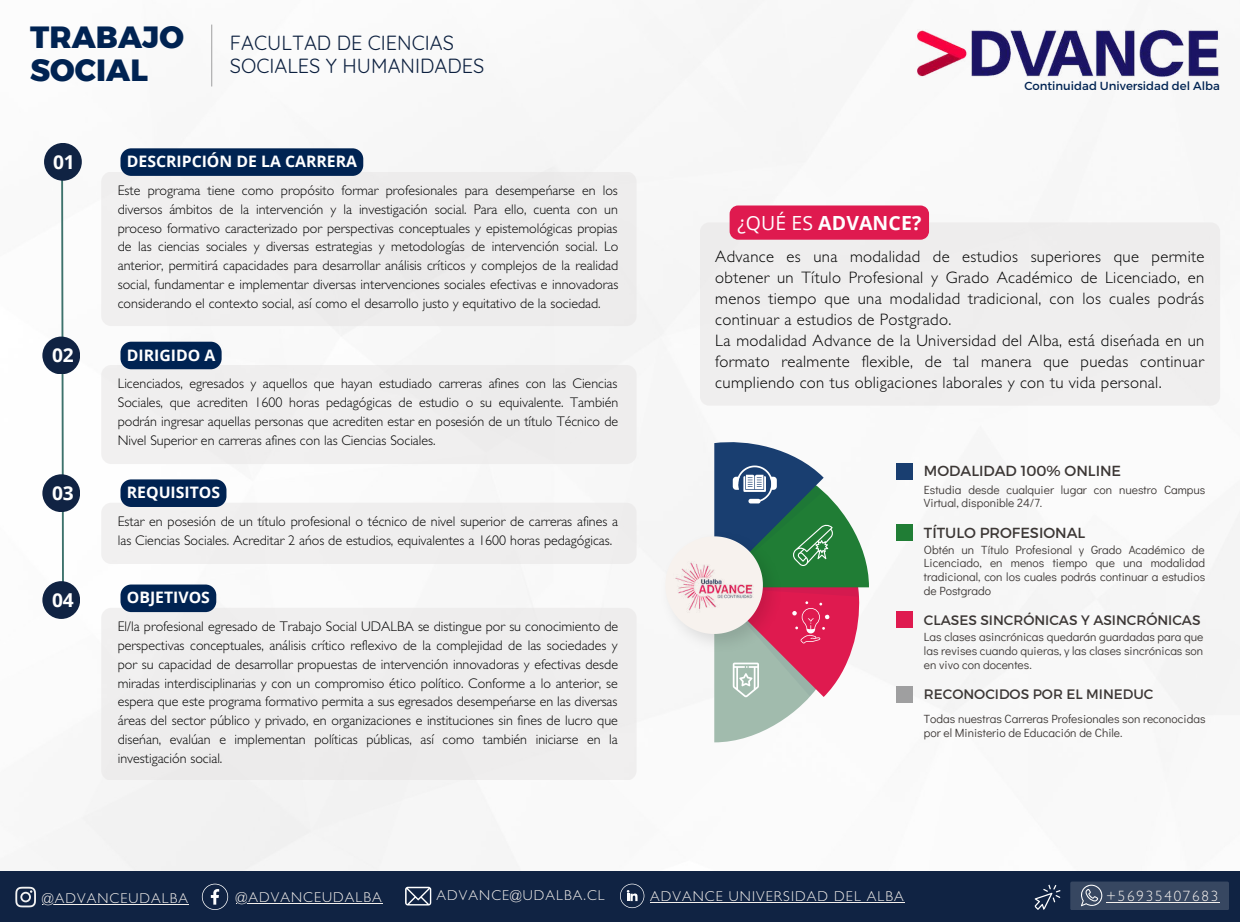
<style>
.page{position:relative;width:1240px;height:922px;background:#fff}
.page>*{position:absolute;margin:0;border:0;box-sizing:border-box;transform-origin:0 0}
.t1{font:700 30.62px/32.8px "Kief Montaser Extra";letter-spacing:.005em;color:#002352}
.t2{font:20px/22.9px "Quicksand";color:#0c203f}
.t3{font:700 19.5px "Open Sans";letter-spacing:.005em;color:#fff}
.t4{font:700 19.12px "Open Sans";color:#fff}
.t5{font:300 16.62px/21.1px "Gill Sans CE";letter-spacing:.02em;color:#000}
.t6{font:700 15.75px "Open Sans";color:#fff}
.t7{font:300 15px "Gill Sans CE";letter-spacing:.12em;color:#f3efec}
.t8{font:14.62px "Montserrat";color:#3c3735}
.t9{font:300 14.38px "Gill Sans CE";letter-spacing:.075em;color:#f3efec}
.t10{font:300 14px/18.9px "Gill Sans CE";color:#000;text-align:justify}
.t11{font:13.75px "Montserrat";color:#3c3735}
.t12{font:11.88px/13.6px "Didact Gothic";color:#3c3735}
.t13{font:11.62px "Montserrat";color:#002352}
.s1{font-weight:400}
</style>
<div class="page">
<img style="left:42px;top:20px;width:1198px;height:851px">
<div style="left:101px;top:172px;width:536px;height:154px;background:#edecec;border-radius:10px"></div>
<svg style="left:60px;top:181px;width:5px;height:400px"></svg>
<div style="left:44px;top:143px;width:38px;height:38px;background:#102343;border-radius:50%"></div>
<div style="left:42px;top:336px;width:38px;height:38px;background:#102343;border-radius:50%"></div>
<div style="left:101px;top:365px;width:536px;height:99px;background:#efeeee;border-radius:10px"></div>
<div style="left:42px;top:474px;width:38px;height:38px;background:#102343;border-radius:50%"></div>
<div style="left:101px;top:502px;width:536px;height:62px;background:#efeeee;border-radius:10px"></div>
<div style="left:120px;top:148px;width:243px;height:28px;background:#002352;border-radius:11px"></div>
<div style="left:120px;top:342px;width:102px;height:27px;background:#002352;border-radius:11px"></div>
<div style="left:120px;top:479px;width:106px;height:28px;background:#002352;border-radius:11px"></div>
<div style="left:42px;top:581px;width:38px;height:38px;background:#102343;border-radius:50%"></div>
<div style="left:101px;top:608px;width:536px;height:172px;background:#eeeded;border-radius:10px"></div>
<div style="left:120px;top:584px;width:96px;height:28px;background:#002352;border-radius:11px"></div>
<hr style="left:211px;top:25px;width:1px;height:61px;background:#9f9fa0">
<div style="left:700px;top:222px;width:520px;height:183px;background:#efeeee;border-radius:9px"></div>
<div style="left:730px;top:205px;width:199px;height:35px;background:#df1a4f"></div>
<img style="left:659px;top:529px;width:6px;height:125px">
<div style="left:896px;top:462px;width:17px;height:17px;background:#193e70"></div>
<div style="left:896px;top:524px;width:17px;height:17px;background:#207d35"></div>
<div style="left:896px;top:611px;width:17px;height:17px;background:#df1a4f"></div>
<div style="left:896px;top:685px;width:17px;height:17px;background:#9f9fa0"></div>
<svg style="left:665px;top:442px;width:204px;height:300px"></svg>
<div style="left:0;top:871px;width:1240px;height:50px;background:#102343"></div>
<svg style="left:15px;top:886px;width:21px;height:21px"></svg>
<hr style="left:42px;top:904px;width:147px;height:1px;background:#f3efec">
<svg style="left:202px;top:883px;width:26px;height:27px"></svg>
<hr style="left:236px;top:902px;width:147px;height:1px;background:#f3efec">
<svg style="left:405px;top:886px;width:26px;height:19px"></svg>
<svg style="left:620px;top:883px;width:24px;height:25px"></svg>
<hr style="left:650px;top:901px;width:255px;height:1px;background:#f3efec">
<div style="left:1070px;top:881px;width:159px;height:29px;background:#374761;border-radius:2px"></div>
<svg style="left:1081px;top:884px;width:21px;height:22px"></svg>
<hr style="left:1106px;top:902px;width:114px;height:1px;background:#f3efec">
<svg style="left:1034px;top:884px;width:27px;height:26px"></svg>
<img style="left:909px;top:25px;width:316px;height:54px">
<h1 class="t1" style="left:30px;top:20px;width:155px">TRABAJO<br>SOCIAL</h1>
<h2 class="t2" style="left:230px;top:31px;width:256px">FACULTAD DE CIENCIAS<br>SOCIALES Y HUMANIDADES</h2>
<h3 class="t4" style="left:53px;top:148px;width:23px">01</h3>
<h3 class="t4" style="left:52px;top:342px;width:23px">02</h3>
<h3 class="t4" style="left:52px;top:480px;width:23px">03</h3>
<p class="t6" style="left:127px;top:150px;width:232px">DESCRIPCIÓN DE LA CARRERA</p>
<p class="t10" style="left:118px;top:181px;width:502px">Este programa tiene como propósito formar profesionales para desempeñarse en los diversos ámbitos de la intervención y la investigación social. Para ello, cuenta con un proceso formativo caracterizado por perspectivas conceptuales y epistemológicas propias de las ciencias sociales y diversas estrategias y metodologías de intervención social. Lo anterior, permitirá capacidades para desarrollar análisis críticos y complejos de la realidad social, fundamentar e implementar diversas intervenciones sociales efectivas e innovadoras considerando el contexto social, así como el desarrollo justo y equitativo de la sociedad.</p>
<p class="t6" style="left:127px;top:344px;width:90px">DIRIGIDO A</p>
<p class="t10" style="left:118px;top:374px;width:502px">Licenciados, egresados y aquellos que hayan estudiado carreras afines con las Ciencias Sociales, que acrediten 1600 horas pedagógicas de estudio o su equivalente. También podrán ingresar aquellas personas que acrediten estar en posesión de un título Técnico de Nivel Superior en carreras afines con las Ciencias Sociales.</p>
<p class="t6" style="left:127px;top:481px;width:95px">REQUISITOS</p>
<p class="t10" style="left:118px;top:511px;width:502px">Estar en posesión de un título profesional o técnico de nivel superior de carreras afines a las Ciencias Sociales. Acreditar 2 años de estudios, equivalentes a 1600 horas pedagógicas.</p>
<h3 class="t4" style="left:52px;top:586px;width:23px">04</h3>
<p class="t6" style="left:127px;top:586px;width:85px">OBJETIVOS</p>
<p class="t10" style="left:118px;top:617px;width:502px">El/la profesional egresado de Trabajo Social UDALBA se distingue por su conocimiento de perspectivas conceptuales, análisis crítico reflexivo de la complejidad de las sociedades y por su capacidad de desarrollar propuestas de intervención innovadoras y efectivas desde miradas interdisciplinarias y con un compromiso ético político. Conforme a lo anterior, se espera que este programa formativo permita a sus egresados desempeñarse en las diversas áreas del sector público y privado, en organizaciones e instituciones sin fines de lucro que diseñan, evalúan e implementan políticas públicas, así como también iniciarse en la investigación social.</p>
<p class="t13" style="left:1024px;top:79px;width:197px">Continuidad Universidad del Alba</p>
<h3 class="t3" style="left:737px;top:209px;width:185px"><span class="s1">¿QUÉ ES</span> ADVANCE?</h3>
<p class="t5" style="left:715px;top:245px;width:491px">Advance es una modalidad de estudios superiores que permite obtener un Título Profesional y Grado Académico de Licenciado, en menos tiempo que una modalidad tradicional, con los cuales podrás continuar a estudios de Postgrado.<br>La modalidad Advance de la Universidad del Alba, está diseñada en un formato realmente flexible, de tal manera que puedas continuar cumpliendo con tus obligaciones laborales y con tu vida personal.</p>
<p class="t8" style="left:924px;top:461px;width:199px">MODALIDAD 100% ONLINE</p>
<p class="t12" style="left:924px;top:482px;width:283px">Estudia desde cualquier lugar con nuestro Campus<br>Virtual, disponible 24/7.</p>
<p class="t8" style="left:924px;top:523px;width:163px">TÍTULO PROFESIONAL</p>
<p class="t12" style="left:924px;top:542px;width:283px;text-align:justify">Obtén un Título Profesional y Grado Académico de Licenciado, en menos tiempo que una modalidad tradicional, con los cuales podrás continuar a estudios de Postgrado</p>
<p class="t11" style="left:924px;top:611px;width:278px">CLASES SINCRÓNICAS Y ASINCRÓNICAS</p>
<p class="t12" style="left:924px;top:629px;width:281px;text-align:justify">Las clases asincrónicas quedarán guardadas para que las revises cuando quieras, y las clases sincrónicas son en vivo con docentes.</p>
<p class="t11" style="left:924px;top:685px;width:231px">RECONOCIDOS POR EL MINEDUC</p>
<p class="t12" style="left:924px;top:711px;width:283px">Todas nuestras Carreras Profesionales son reconocidas por el Ministerio de Educación de Chile.</p>
<p class="t9" style="left:42px;top:890px;width:147px">@ADVANCEUDALBA</p>
<p class="t9" style="left:236px;top:888px;width:147px">@ADVANCEUDALBA</p>
<p class="t9" style="left:437px;top:887px;width:170px">ADVANCE@UDALBA.CL</p>
<p class="t9" style="left:650px;top:887px;width:255px">ADVANCE UNIVERSIDAD DEL ALBA</p>
<p class="t7" style="left:1106px;top:887px;width:114px">+56935407683</p>
</div>
